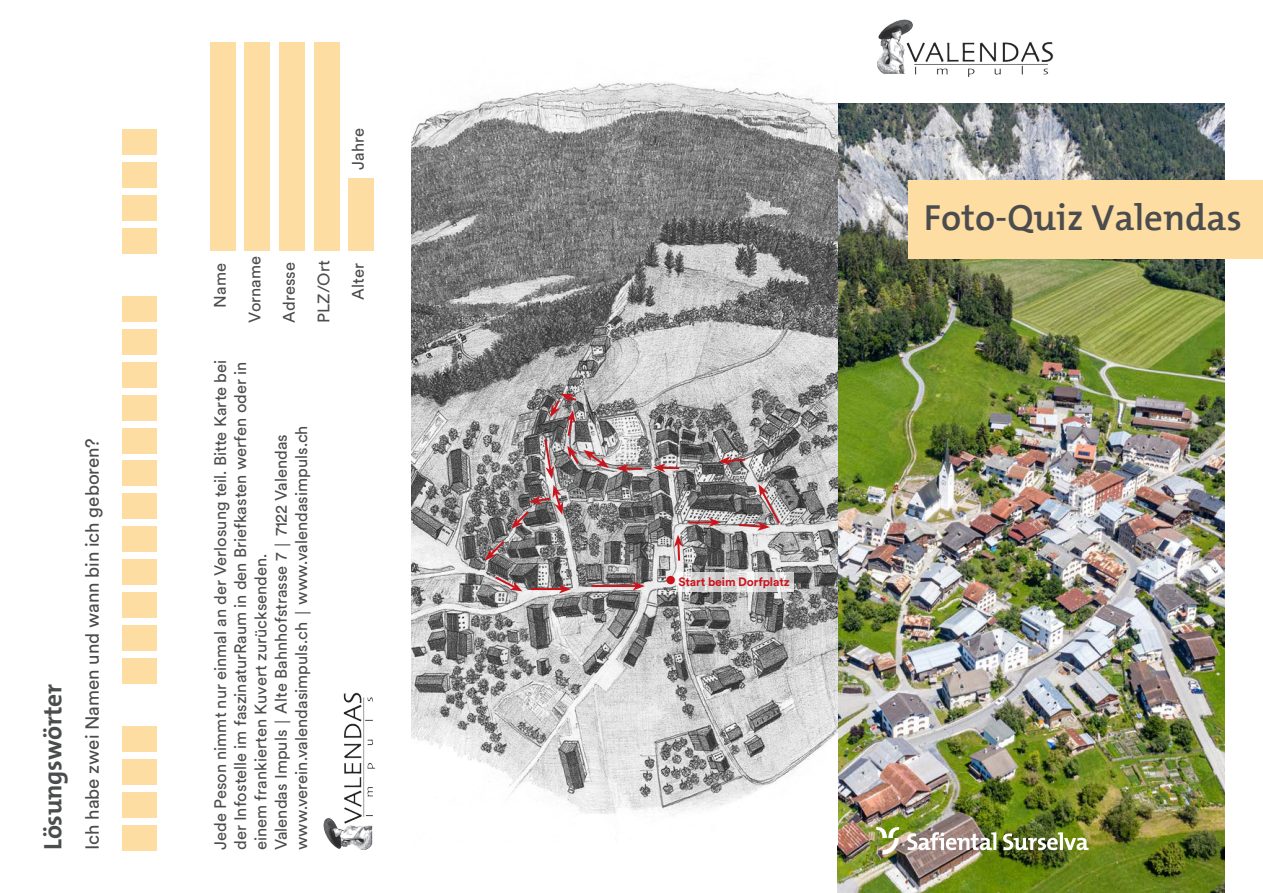
<style>
.page{position:relative;width:1263px;height:893px;background:#fff}
.page>*{position:absolute;margin:0;border:0;box-sizing:border-box;transform-origin:0 0}
._01_Haupttitel_The_M{font:600 36.75px "The Mix B";color:#4b4c4d}
.t1{font:700 25.5px "The Mix B W7";letter-spacing:-.01em;color:#4b4c4d}
.t2{font:18.75px "Circulargraubuenden";letter-spacing:-.005em;color:#4b4c4d}
.t3{font:16.5px/20.2px "Circulargraubuenden";color:#4b4c4d;text-align:justify}
._03_Lauftext_Circula{font:700 12px "Circulargraubuenden";letter-spacing:-.01em;color:#ca141c}
.s1{font-family:"Calibri"}
</style>
<div class="page">
<img style="left:838px;top:103px;width:387px;height:790px">
<div style="left:122px;top:825px;width:34px;height:25px;background:#fedda3"></div>
<div style="left:122px;top:228px;width:34px;height:26px;background:#fedda3"></div>
<div style="left:122px;top:792px;width:34px;height:25px;background:#fedda3"></div>
<div style="left:122px;top:195px;width:34px;height:26px;background:#fedda3"></div>
<div style="left:122px;top:759px;width:34px;height:25px;background:#fedda3"></div>
<div style="left:122px;top:162px;width:34px;height:26px;background:#fedda3"></div>
<div style="left:122px;top:726px;width:34px;height:26px;background:#fedda3"></div>
<div style="left:122px;top:658px;width:34px;height:26px;background:#fedda3"></div>
<div style="left:122px;top:625px;width:34px;height:26px;background:#fedda3"></div>
<div style="left:122px;top:593px;width:34px;height:25px;background:#fedda3"></div>
<div style="left:122px;top:560px;width:34px;height:25px;background:#fedda3"></div>
<div style="left:122px;top:527px;width:34px;height:25px;background:#fedda3"></div>
<div style="left:122px;top:494px;width:34px;height:25px;background:#fedda3"></div>
<div style="left:122px;top:461px;width:34px;height:25px;background:#fedda3"></div>
<div style="left:122px;top:428px;width:34px;height:25px;background:#fedda3"></div>
<div style="left:122px;top:395px;width:34px;height:25px;background:#fedda3"></div>
<div style="left:122px;top:362px;width:34px;height:25px;background:#fedda3"></div>
<div style="left:122px;top:329px;width:34px;height:25px;background:#fedda3"></div>
<div style="left:122px;top:296px;width:34px;height:25px;background:#fedda3"></div>
<div style="left:122px;top:129px;width:34px;height:26px;background:#fedda3"></div>
<svg style="left:907px;top:832px;width:89px;height:18px"></svg>
<svg style="left:1003px;top:832px;width:85px;height:18px"></svg>
<svg style="left:876px;top:827px;width:23px;height:27px"></svg>
<img style="left:324px;top:692px;width:51px;height:158px">
<div style="left:908px;top:180px;width:355px;height:79px;background:#fedda3"></div>
<div style="left:210px;top:43px;width:26px;height:208px;background:#fedda3"></div>
<div style="left:245px;top:43px;width:25px;height:208px;background:#fedda3"></div>
<div style="left:279px;top:43px;width:26px;height:208px;background:#fedda3"></div>
<div style="left:314px;top:43px;width:26px;height:208px;background:#fedda3"></div>
<div style="left:349px;top:179px;width:25px;height:72px;background:#fedda3"></div>
<img style="left:412px;top:82px;width:426px;height:733px">
<hr style="left:591px;top:585px;width:45px;height:2px;background:#ca141c">
<svg style="left:632px;top:581px;width:13px;height:10px"></svg>
<svg style="left:674px;top:535px;width:9px;height:28px"></svg>
<hr style="left:689px;top:521px;width:23px;height:2px;background:#ca141c">
<svg style="left:709px;top:518px;width:12px;height:9px"></svg>
<svg style="left:737px;top:484px;width:45px;height:47px;background:#9f8e8f"></svg>
<svg style="left:718px;top:456px;width:29px;height:9px"></svg>
<svg style="left:653px;top:463px;width:26px;height:9px"></svg>
<hr style="left:625px;top:467px;width:17px;height:3px;background:#ca141c">
<svg style="left:616px;top:464px;width:13px;height:9px"></svg>
<svg style="left:485px;top:539px;width:21px;height:22px"></svg>
<svg style="left:493px;top:575px;width:30px;height:16px"></svg>
<svg style="left:543px;top:394px;width:66px;height:85px;background:#968788"></svg>
<svg style="left:511px;top:485px;width:52px;height:44px;background:#8b7879"></svg>
<hr style="left:531px;top:588px;width:31px;height:2px;background:#ca141c">
<svg style="left:559px;top:584px;width:12px;height:10px"></svg>
<div style="left:666px;top:576px;width:9px;height:8px;background:#ca141c;border-radius:50%"></div>
<svg style="left:676px;top:573px;width:117px;height:19px"></svg>
<img style="left:877px;top:20px;width:177px;height:58px">
<p class="t1" style="left:36px;top:850px;width:168px;rotate:-90deg">Lösungswörter</p>
<p class="t2" style="left:80px;top:850px;width:414px;rotate:-90deg">Ich habe zwei Namen und wann bin ich geboren?</p>
<p class="t3" style="left:347px;top:170px;width:43px;rotate:-90deg">Jahre</p>
<p class="t3" style="left:209px;top:308px;width:46px;rotate:-90deg">Name</p>
<p class="t3" style="left:244px;top:323px;width:68px;rotate:-90deg">Vorname</p>
<p class="t3" style="left:278px;top:323px;width:62px;rotate:-90deg">Adresse</p>
<p class="t3" style="left:313px;top:323px;width:64px;rotate:-90deg">PLZ/Ort</p>
<p class="t3" style="left:347px;top:300px;width:38px;rotate:-90deg">Alter</p>
<p class="t3" style="left:209px;top:850px;width:492px;rotate:-90deg">Jede Peson nimmt nur einmal an der Verlosung teil. Bitte Karte bei der Infostelle im faszinaturRaum in den Briefkasten werfen oder in einem frankierten Kuvert zurücksenden.</p>
<p class="t3" style="left:270px;top:850px;width:417px;rotate:-90deg">Valendas Impuls <span class="s1">│</span> Alte Bahnhofstrasse 7 <span class="s1">│</span> 7122 Valendas</p>
<p class="t3" style="left:290px;top:850px;width:426px;rotate:-90deg">www.verein.valendasimpuls.ch <span class="s1">│</span> www.valendasimpuls.ch</p>
<p class="_01_Haupttitel_The_M" style="left:924px;top:194px;width:320px">Foto-Quiz Valendas</p>
<p class="_03_Lauftext_Circula" style="left:678px;top:574px;width:113px">Start beim Dorfplatz</p>
</div>
